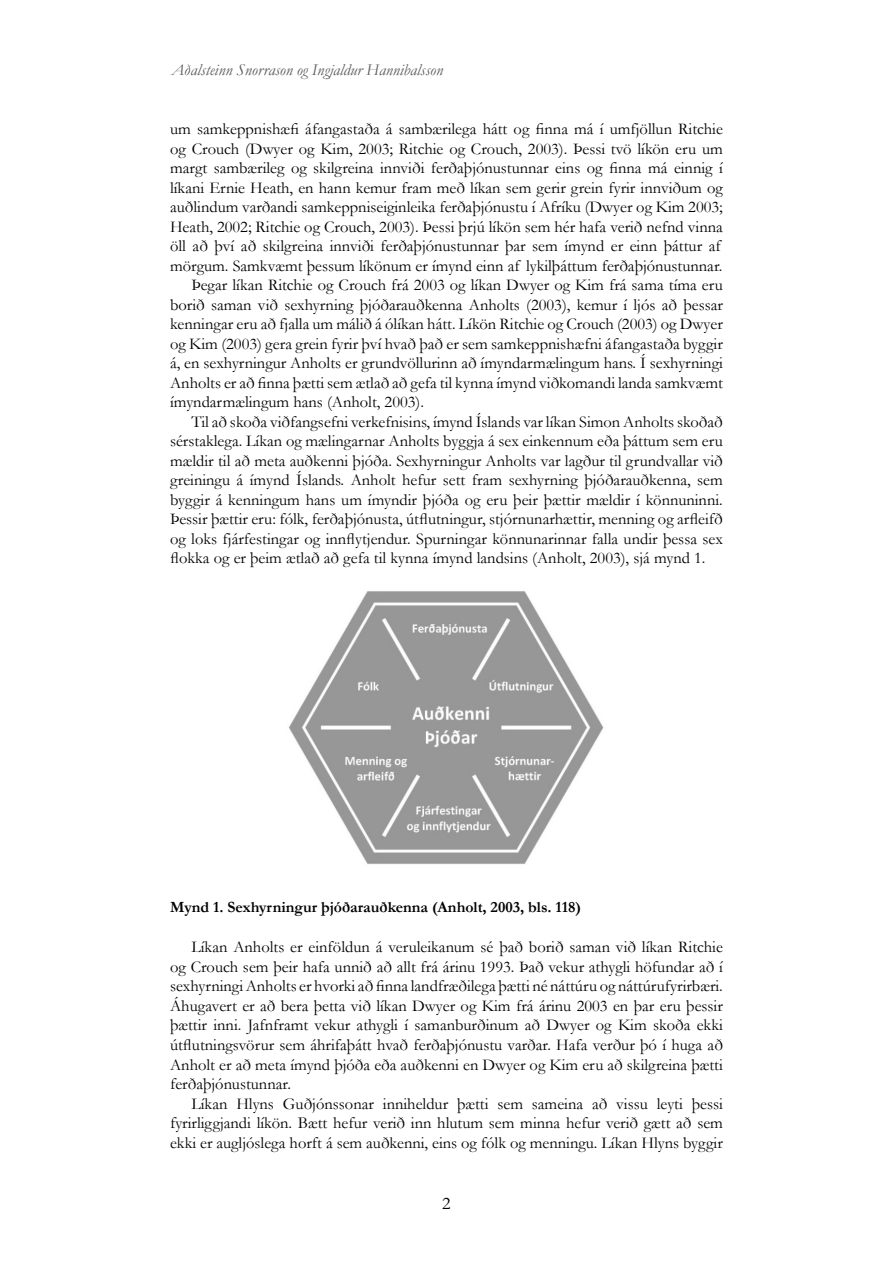
<style>
.page{position:relative;width:893px;height:1263px;background:#fff}
.page>*{position:absolute;margin:0;border:0;box-sizing:border-box;transform-origin:0 0}
.t1{font:18px "Garamond";color:#000}
.t2{font:16.5px/19.5px "Garamond";color:#000;text-align:justify}
.t3{font:italic 16.5px "Garamond";color:#58595b}
.t4{font:700 15.75px "Garamond";color:#000}
</style>
<div class="page">
<img style="left:288px;top:591px;width:316px;height:273px">
<p class="t3" style="left:171px;top:60px;width:273px">Aðalsteinn Snorrason og Ingjaldur Hannibalsson</p>
<p class="t2" style="left:170px;top:119px;width:554px">um samkeppnishæfi áfangastaða á sambærilega hátt og finna má í umfjöllun Ritchie</p>
<p class="t2" style="left:170px;top:138px;width:554px">og Crouch (Dwyer og Kim, 2003; Ritchie og Crouch, 2003). Þessi tvö líkön eru um</p>
<p class="t2" style="left:170px;top:158px;width:554px">margt sambærileg og skilgreina innviði ferðaþjónustunnar eins og finna má einnig í</p>
<p class="t2" style="left:170px;top:177px;width:554px">líkani Ernie Heath, en hann kemur fram með líkan sem gerir grein fyrir innviðum og</p>
<p class="t2" style="left:170px;top:197px;width:554px">auðlindum varðandi samkeppniseiginleika ferðaþjónustu í Afríku (Dwyer og Kim 2003;</p>
<p class="t2" style="left:170px;top:217px;width:554px">Heath, 2002; Ritchie og Crouch, 2003). Þessi þrjú líkön sem hér hafa verið nefnd vinna</p>
<p class="t2" style="left:170px;top:236px;width:552px">öll að því að skilgreina innviði ferðaþjónustunnar þar sem ímynd er einn þáttur af</p>
<p class="t2" style="left:170px;top:256px;width:554px">mörgum. Samkvæmt þessum líkönum er ímynd einn af lykilþáttum ferðaþjónustunnar.</p>
<p class="t2" style="left:191px;top:275px;width:533px">Þegar líkan Ritchie og Crouch frá 2003 og líkan Dwyer og Kim frá sama tíma eru</p>
<p class="t2" style="left:170px;top:295px;width:554px">borið saman við sexhyrning þjóðarauðkenna Anholts (2003), kemur í ljós að þessar</p>
<p class="t2" style="left:170px;top:314px;width:554px">kenningar eru að fjalla um málið á ólíkan hátt. Líkön Ritchie og Crouch (2003) og Dwyer</p>
<p class="t2" style="left:170px;top:334px;width:554px">og Kim (2003) gera grein fyrir því hvað það er sem samkeppnishæfni áfangastaða byggir</p>
<p class="t2" style="left:170px;top:353px;width:554px">á, en sexhyrningur Anholts er grundvöllurinn að ímyndarmælingum hans. Í sexhyrningi</p>
<p class="t2" style="left:170px;top:373px;width:554px">Anholts er að finna þætti sem ætlað að gefa til kynna ímynd viðkomandi landa samkvæmt</p>
<p class="t2" style="left:170px;top:392px;width:255px">ímyndarmælingum hans (Anholt, 2003).</p>
<p class="t2" style="left:191px;top:412px;width:533px">Til að skoða viðfangsefni verkefnisins, ímynd Íslands var líkan Simon Anholts skoðað</p>
<p class="t2" style="left:170px;top:431px;width:554px">sérstaklega. Líkan og mælingarnar Anholts byggja á sex einkennum eða þáttum sem eru</p>
<p class="t2" style="left:170px;top:451px;width:554px">mældir til að meta auðkenni þjóða. Sexhyrningur Anholts var lagður til grundvallar við</p>
<p class="t2" style="left:170px;top:470px;width:554px">greiningu á ímynd Íslands. Anholt hefur sett fram sexhyrning þjóðarauðkenna, sem</p>
<p class="t2" style="left:170px;top:490px;width:554px">byggir á kenningum hans um ímyndir þjóða og eru þeir þættir mældir í könnuninni.</p>
<p class="t2" style="left:170px;top:509px;width:554px">Þessir þættir eru: fólk, ferðaþjónusta, útflutningur, stjórnunarhættir, menning og arfleifð</p>
<p class="t2" style="left:170px;top:529px;width:554px">og loks fjárfestingar og innflytjendur. Spurningar könnunarinnar falla undir þessa sex</p>
<p class="t2" style="left:170px;top:548px;width:537px">flokka og er þeim ætlað að gefa til kynna ímynd landsins (Anholt, 2003), sjá mynd 1.</p>
<p class="t4" style="left:170px;top:897px;width:412px">Mynd 1. Sexhyrningur þjóðarauðkenna (Anholt, 2003, bls. 118)</p>
<p class="t2" style="left:170px;top:937px;width:554px;text-indent:21px">Líkan Anholts er einföldun á veruleikanum sé það borið saman við líkan Ritchie og Crouch sem þeir hafa unnið að allt frá árinu 1993. Það vekur athygli höfundar að í sexhyrningi Anholts er hvorki að finna landfræðilega þætti né náttúru og náttúrufyrirbæri.<br>Áhugavert er að bera þetta við líkan Dwyer og Kim frá árinu 2003 en þar eru þessir þættir inni. Jafnframt vekur athygli í samanburðinum að Dwyer og Kim skoða ekki útflutningsvörur sem áhrifaþátt hvað ferðaþjónustu varðar. Hafa verður þó í huga að Anholt er að meta ímynd þjóða eða auðkenni en Dwyer og Kim eru að skilgreina þætti ferðaþjónustunnar.</p>
<p class="t2" style="left:170px;top:1093px;width:554px;text-indent:21px">Líkan Hlyns Guðjónssonar inniheldur þætti sem sameina að vissu leyti þessi fyrirliggjandi líkön. Bætt hefur verið inn hlutum sem minna hefur verið gætt að sem ekki er augljóslega horft á sem auðkenni, eins og fólk og menningu. Líkan Hlyns byggir</p>
<p class="t1" style="left:442px;top:1192px;width:10px">2</p>
</div>
